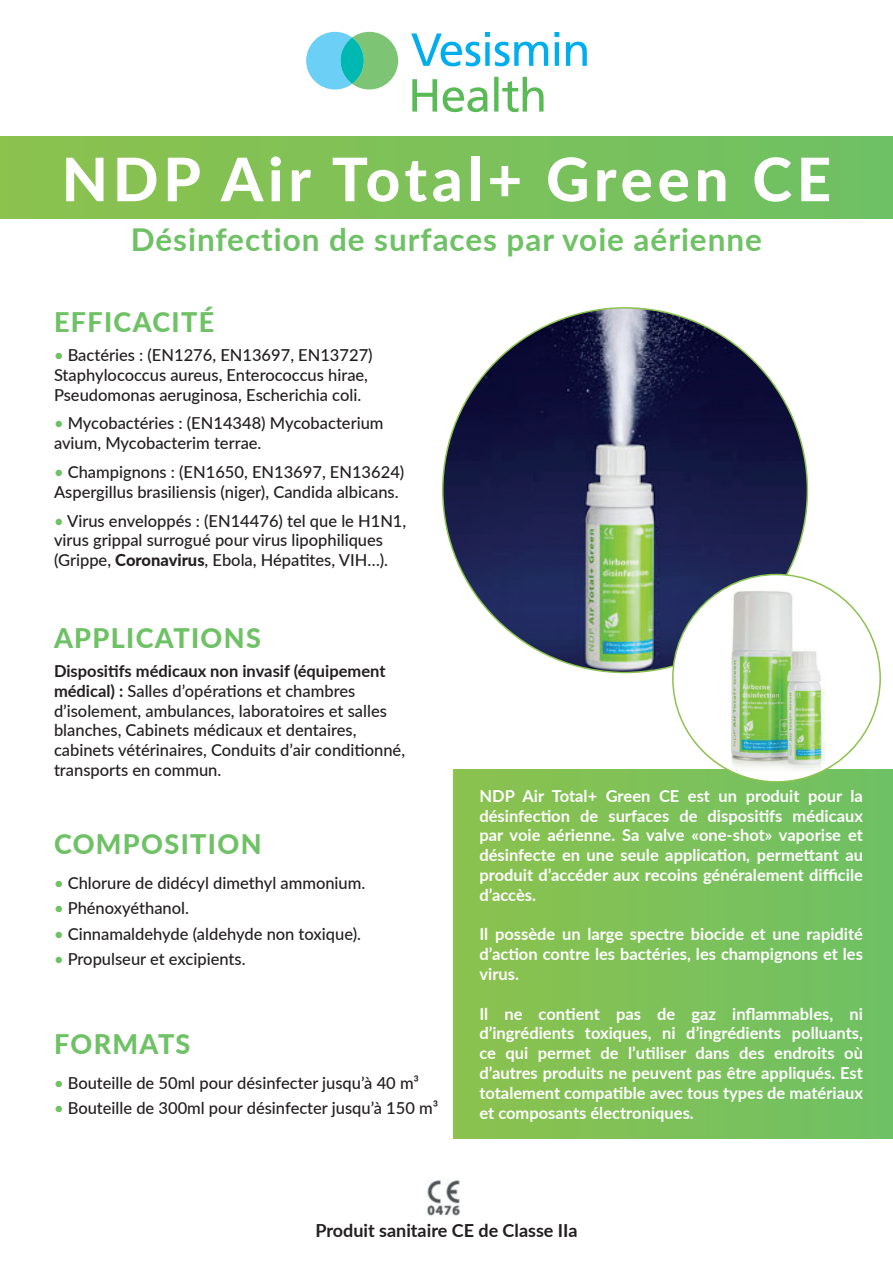
<style>
.page{position:relative;width:893px;height:1263px;background:#fff}
.page>*{position:absolute;margin:0;border:0;box-sizing:border-box;transform-origin:0 0}
.t1{font:800 60px "Lato";letter-spacing:.08em;color:#fff}
.t2{font:700 31.5px "Lato";letter-spacing:.03em;color:#6fc165}
.t3{font:800 27px "Lato";letter-spacing:.05em;color:#6fc165}
.t4{font:700 18px "Lato";color:#231f20}
.t5{font:500 16.5px/19.8px "Lato";color:#231f20}
.t6{font:700 16.5px/19.8px "Lato";color:#fff;text-align:justify}
.s1{color:#6fc165}
.s2{font-weight:800}
.s3{font-weight:700}
</style>
<div class="page">
<div style="left:0;top:137px;width:893px;height:81px;background:linear-gradient(to right,#8bc24e,#6fc164)"></div>
<img style="left:427px;top:1180px;width:34px;height:36px">
<div style="left:453px;top:769px;width:440px;height:369px;background:linear-gradient(to right,#8bc24e,#6fc164)"></div>
<img style="left:443px;top:308px;width:364px;height:364px;border-radius:182px">
<svg style="left:673px;top:574px;width:207px;height:208px"></svg>
<img style="left:678px;top:585px;width:197px;height:186px">
<svg style="left:411px;top:32px;width:176px;height:34px"></svg>
<svg style="left:412px;top:77px;width:132px;height:35px"></svg>
<svg style="left:306px;top:32px;width:92px;height:58px"></svg>
<svg style="left:340px;top:37px;width:24px;height:47px"></svg>
<h1 class="t1" style="left:62px;top:135px;width:771px">NDP Air Total+ Green CE</h1>
<h2 class="t2" style="left:131px;top:217px;width:633px">Désinfection de surfaces par voie aérienne</h2>
<h3 class="t3" style="left:54px;top:302px;width:162px">EFFICACITÉ</h3>
<p class="t5" style="left:54px;top:344px;width:320px"><span class="s1">•</span> Bactéries : (EN1276, EN13697, EN13727)<br>Staphylococcus aureus, Enterococcus hirae,<br>Pseudomonas aeruginosa, Escherichia coli.</p>
<p class="t5" style="left:54px;top:413px;width:331px"><span class="s1">•</span> Mycobactéries : (EN14348) Mycobacterium avium, Mycobacterim terrae.</p>
<p class="t5" style="left:54px;top:461px;width:352px"><span class="s1">•</span> Champignons : (EN1650, EN13697, EN13624)<br>Aspergillus brasiliensis (niger), Candida albicans.</p>
<p class="t5" style="left:54px;top:510px;width:354px"><span class="s1">•</span> Virus enveloppés : (EN14476) tel que le H1N1, virus grippal surrogué pour virus lipophiliques (Grippe, <span class="s2">Coronavirus</span>, Ebola, Hépatites, VIH…).</p>
<h3 class="t3" style="left:54px;top:618px;width:208px">APPLICATIONS</h3>
<p class="t5" style="left:54px;top:660px;width:353px"><span class="s3">Dispositifs médicaux non invasif (équipement médical) :</span> Salles d’opérations et chambres d’isolement, ambulances, laboratoires et salles blanches, Cabinets médicaux et dentaires, cabinets vétérinaires, Conduits d’air conditionné, transports en commun.</p>
<h3 class="t3" style="left:54px;top:824px;width:209px">COMPOSITION</h3>
<p class="t5" style="left:54px;top:872px;width:313px"><span class="s1">•</span> Chlorure de didécyl dimethyl ammonium.</p>
<p class="t5" style="left:54px;top:898px;width:137px"><span class="s1">•</span> Phénoxyéthanol.</p>
<p class="t5" style="left:54px;top:923px;width:309px"><span class="s1">•</span> Cinnamaldehyde (aldehyde non toxique).</p>
<p class="t5" style="left:54px;top:949px;width:193px"><span class="s1">•</span> Propulseur et excipients.</p>
<h3 class="t3" style="left:54px;top:1024px;width:138px">FORMATS</h3>
<p class="t5" style="left:54px;top:1072px;width:367px"><span class="s1">•</span> Bouteille de 50ml pour désinfecter jusqu’à 40 m³</p>
<p class="t5" style="left:54px;top:1098px;width:386px"><span class="s1">•</span> Bouteille de 300ml pour désinfecter jusqu’à 150 m³</p>
<p class="t6" style="left:479px;top:785px;width:385px">NDP Air Total+ Green CE est un produit pour la désinfection de surfaces de dispositifs médicaux par voie aérienne. Sa valve «one-shot» vaporise et désinfecte en une seule application, permettant au produit d’accéder aux recoins généralement difficile d’accès.</p>
<p class="t6" style="left:479px;top:924px;width:385px">Il possède un large spectre biocide et une rapidité d’action contre les bactéries, les champignons et les virus.</p>
<p class="t6" style="left:479px;top:1003px;width:385px">Il ne contient pas de gaz inflammables, ni d’ingrédients toxiques, ni d’ingrédients polluants, ce qui permet de l’utiliser dans des endroits où d’autres produits ne peuvent pas être appliqués. Est totalement compatible avec tous types de matériaux et composants électroniques.</p>
<p class="t4" style="left:315px;top:1217px;width:264px">Produit sanitaire CE de Classe IIa</p>
</div>
